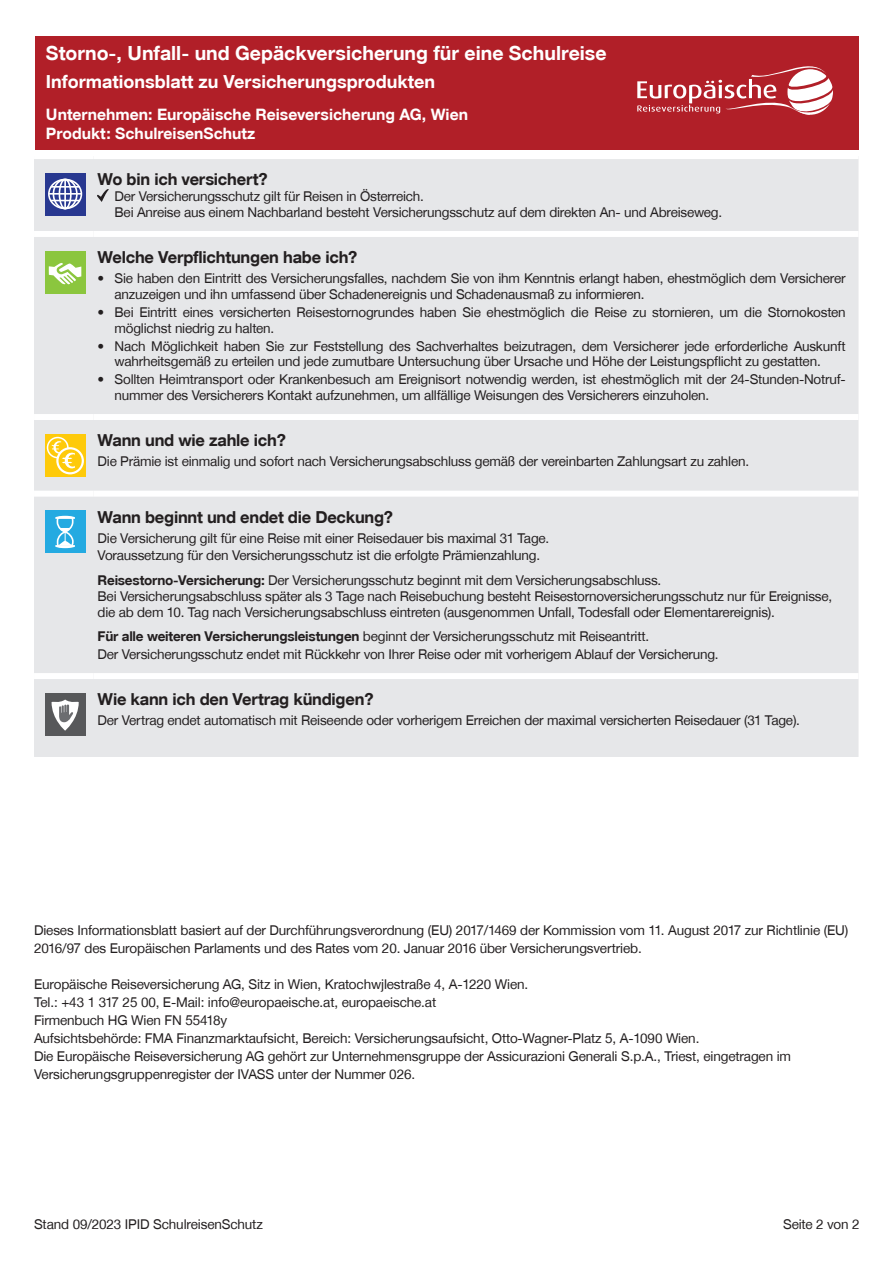
<style>
.page{position:relative;width:893px;height:1263px;background:#fff}
.page>*{position:absolute;margin:0;border:0;box-sizing:border-box;transform-origin:0 0}
.t1{font:19.5px "Helvetica Fet";color:#fff}
.t2{font:18px "Helvetica Fet";color:#fff}
.t3{font:16.5px "Helvetica Fet";letter-spacing:-.015em;color:#231f20}
.t4{font:15.75px/18.9px "Helvetica Fet";color:#fff}
.t5{font:13.5px/15.8px "Helvetica Nor";letter-spacing:-.015em;color:#231f20}
.s1{font-family:"Helvetica Fet"}
</style>
<div class="page">
<div style="left:34px;top:159px;width:824px;height:598px;background:#e6e7e9"></div>
<div style="left:93px;top:231px;width:765px;height:6px;background:#fff"></div>
<div style="left:93px;top:414px;width:765px;height:6px;background:#fff"></div>
<div style="left:93px;top:491px;width:765px;height:6px;background:#fff"></div>
<div style="left:34px;top:231px;width:59px;height:6px;background:#fff"></div>
<div style="left:34px;top:414px;width:59px;height:6px;background:#fff"></div>
<div style="left:34px;top:491px;width:59px;height:6px;background:#fff"></div>
<div style="left:34px;top:673px;width:59px;height:6px;background:#fff"></div>
<div style="left:93px;top:673px;width:765px;height:6px;background:#fff"></div>
<svg style="left:45px;top:173px;width:41px;height:43px"></svg>
<div style="left:48px;top:179px;width:34px;height:30px;border:2px solid #fff;border-radius:50%"></div>
<div style="left:53px;top:179px;width:25px;height:30px;border:2px solid #fff;border-radius:50%"></div>
<div style="left:59px;top:179px;width:13px;height:30px;border:2px solid #fff;border-radius:50%"></div>
<hr style="left:64px;top:179px;width:2px;height:30px;background:#fff">
<hr style="left:51px;top:186px;width:29px;height:2px;background:#fff">
<svg style="left:51px;top:200px;width:29px;height:1px"></svg>
<hr style="left:49px;top:193px;width:32px;height:2px;background:#fff">
<svg style="left:98px;top:189px;width:10px;height:12px"></svg>
<div style="left:45px;top:251px;width:41px;height:43px;background:#8bc63e"></div>
<svg style="left:49px;top:263px;width:33px;height:22px"></svg>
<div style="left:45px;top:434px;width:41px;height:43px;background:#feca0a"></div>
<div style="left:47px;top:437px;width:22px;height:21px;border:2px solid #fff;border-radius:50%"></div>
<svg style="left:57px;top:448px;width:26px;height:25px"></svg>
<div style="left:56px;top:447px;width:28px;height:27px;border:2px solid #fff;border-radius:50%"></div>
<svg style="left:51px;top:440px;width:25px;height:30px"></svg>
<div style="left:45px;top:511px;width:41px;height:42px;background:#24aae1"></div>
<svg style="left:55px;top:516px;width:20px;height:32px"></svg>
<div style="left:45px;top:693px;width:41px;height:43px;background:#57585a"></div>
<svg style="left:52px;top:699px;width:27px;height:32px"></svg>
<div style="left:35px;top:36px;width:824px;height:114px;background:#b11f28"></div>
<svg style="left:638px;top:66px;width:195px;height:49px"></svg>
<h1 class="t1" style="left:46px;top:41px;width:562px">Storno-, Unfall- und Gepäckversicherung für eine Schulreise</h1>
<h2 class="t2" style="left:46px;top:71px;width:391px">Informationsblatt zu Versicherungsprodukten</h2>
<p class="t4" style="left:46px;top:105px;width:424px">Unternehmen: Europäische Reiseversicherung AG, Wien<br>Produkt: SchulreisenSchutz</p>
<p class="t3" style="left:98px;top:169px;width:171px">Wo bin ich versichert?</p>
<p class="t5" style="left:115px;top:188px;width:609px">Der Versicherungsschutz gilt für Reisen in Österreich.<br>Bei Anreise aus einem Nachbarland besteht Versicherungsschutz auf dem direkten An- und Abreiseweg.</p>
<p class="t3" style="left:98px;top:247px;width:261px">Welche Verpflichtungen habe ich?</p>
<p class="t5" style="left:115px;top:271px;width:733px;text-indent:-17px">• Sie haben den Eintritt des Versicherungsfalles, nachdem Sie von ihm Kenntnis erlangt haben, ehestmöglich dem Versicherer anzuzeigen und ihn umfassend über Schadenereignis und Schadenausmaß zu informieren.</p>
<p class="t5" style="left:115px;top:304px;width:732px;text-indent:-17px">• Bei Eintritt eines versicherten Reisestornogrundes haben Sie ehestmöglich die Reise zu stornieren, um die Stornokosten möglichst niedrig zu halten.</p>
<p class="t5" style="left:98px;top:338px;width:750px;text-align:center">• Nach Möglichkeit haben Sie zur Feststellung des Sachverhaltes beizutragen, dem Versicherer jede erforderliche Auskunft wahrheitsgemäß zu erteilen und jede zumutbare Untersuchung über Ursache und Höhe der Leistungspflicht zu gestatten.</p>
<p class="t5" style="left:115px;top:371px;width:733px;text-indent:-17px">• Sollten Heimtransport oder Krankenbesuch am Ereignisort notwendig werden, ist ehestmöglich mit der 24-Stunden-Notruf&shy;nummer des Versicherers Kontakt aufzunehmen, um allfällige Weisungen des Versicherers einzuholen.</p>
<p class="t3" style="left:98px;top:430px;width:190px">Wann und wie zahle ich?</p>
<p class="t5" style="left:98px;top:453px;width:653px">Die Prämie ist einmalig und sofort nach Versicherungsabschluss gemäß der vereinbarten Zahlungsart zu zahlen.</p>
<p class="t3" style="left:98px;top:507px;width:297px">Wann beginnt und endet die Deckung?</p>
<p class="t5" style="left:98px;top:529px;width:453px;line-height:17.9px">Die Versicherung gilt für eine Reise mit einer Reisedauer bis maximal 31 Tage.<br>Voraussetzung für den Versicherungsschutz ist die erfolgte Prämienzahlung.</p>
<p class="t5" style="left:98px;top:572px;width:736px"><span class="s1">Reisestorno-Versicherung:</span> Der Versicherungsschutz beginnt mit dem Versicherungsabschluss.<br>Bei Versicherungsabschluss später als 3 Tage nach Reisebuchung besteht Reisestornoversicherungsschutz nur für Ereignisse, die ab dem 10. Tag nach Versicherungsabschluss eintreten (ausgenommen Unfall, Todesfall oder Elementarereignis).</p>
<p class="t5" style="left:98px;top:627px;width:623px;line-height:17.9px"><span class="s1">Für alle weiteren Versicherungsleistungen</span> beginnt der Versicherungsschutz mit Reiseantritt.<br>Der Versicherungsschutz endet mit Rückkehr von Ihrer Reise oder mit vorherigem Ablauf der Versicherung.</p>
<p class="t3" style="left:98px;top:689px;width:277px">Wie kann ich den Vertrag kündigen?</p>
<p class="t5" style="left:98px;top:712px;width:704px">Der Vertrag endet automatisch mit Reiseende oder vorherigem Erreichen der maximal versicherten Reisedauer (31 Tage).</p>
<p class="t5" style="left:34px;top:921px;width:816px;line-height:18px">Dieses Informationsblatt basiert auf der Durchführungsverordnung (EU) 2017/1469 der Kommission vom 11. August 2017 zur Richtlinie (EU)<br>2016/97 des Europäischen Parlaments und des Rates vom 20. Januar 2016 über Versicherungsvertrieb.</p>
<p class="t5" style="left:34px;top:975px;width:759px;line-height:18px">Europäische Reiseversicherung AG, Sitz in Wien, Kratochwjlestraße 4, A-1220 Wien.<br>Tel.: +43 1 317 25 00, E-Mail: info@europaeische.at, europaeische.at<br>Firmenbuch HG Wien FN 55418y<br>Aufsichtsbehörde: FMA Finanzmarktaufsicht, Bereich: Versicherungsaufsicht, Otto-Wagner-Platz 5, A-1090 Wien.<br>Die Europäische Reiseversicherung AG gehört zur Unternehmensgruppe der Assicurazioni Generali S.p.A., Triest, eingetragen im Versicherungsgruppenregister der IVASS unter der Nummer 026.</p>
<p class="t5" style="left:34px;top:1216px;width:230px">Stand 09/2023 IPID SchulreisenSchutz</p>
<p class="t5" style="left:783px;top:1216px;width:78px">Seite 2 von 2</p>
</div>
